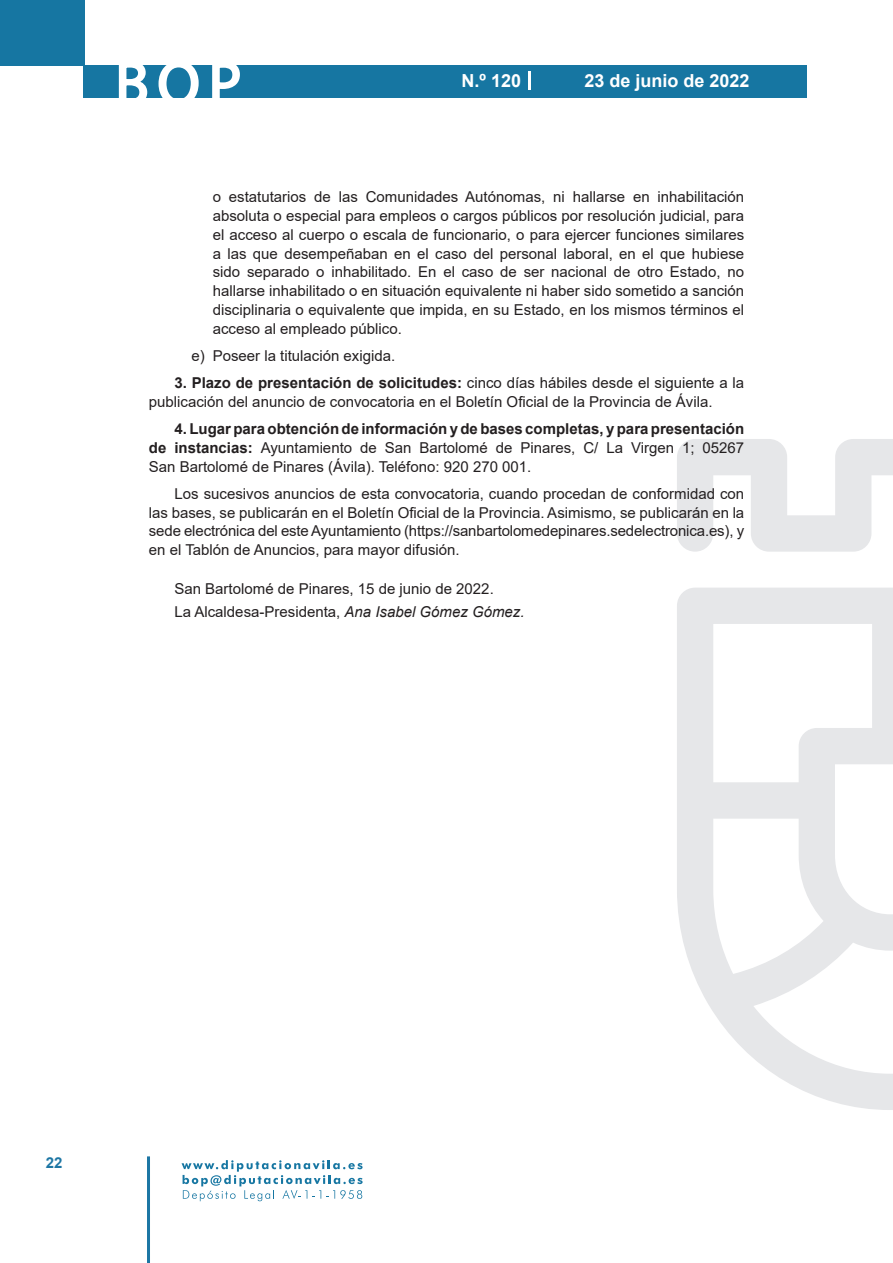
<style>
.page{position:relative;width:893px;height:1263px;background:#fff}
.page>*{position:absolute;margin:0;border:0;box-sizing:border-box;transform-origin:0 0}
.t1{font:500 61.5px "Avant Garde";color:#fff}
.t2{font:700 18px "Arial";color:#fff}
.t3{font:15px/18.8px "Arial";color:#231f20;text-align:justify}
.t4{font:700 15px "Arial";color:#1d76a4}
.s1{font-weight:700}
.s2{font-style:italic}
</style>
<div class="page">
<div style="left:0;top:0;width:85px;height:65px;background:#1676a2"></div>
<div style="left:84px;top:65px;width:723px;height:33px;background:#1676a2"></div>
<svg style="left:118px;top:65px;width:30px;height:33px"></svg>
<svg style="left:158px;top:65px;width:41px;height:33px"></svg>
<svg style="left:212px;top:65px;width:28px;height:33px"></svg>
<svg style="left:182px;top:1160px;width:181px;height:41px"></svg>
<hr style="left:147px;top:1156px;width:3px;height:107px;background:#1d76a4">
<svg style="left:529px;top:71px;width:2px;height:19px"></svg>
<svg style="left:677px;top:439px;width:216px;height:671px"></svg>
<h1 class="t1" style="left:115px;top:46px;width:128px">BOP</h1>
<p class="t2" style="left:462px;top:68px;width:61px">N.º 120</p>
<p class="t2" style="left:584px;top:68px;width:167px">23 de junio de 2022</p>
<p class="t3" style="left:213px;top:188px;width:533px">o estatutarios de las Comunidades Autónomas, ni hallarse en inhabilitación absoluta o especial para empleos o cargos públicos por resolución judicial, para el acceso al cuerpo o escala de funcionario, o para ejercer funciones similares a las que desempeñaban en el caso del personal laboral, en el que hubiese sido separado o inhabilitado. En el caso de ser nacional de otro Estado, no hallarse inhabilitado o en situación equivalente ni haber sido sometido a sanción disciplinaria o equivalente que impida, en su Estado, en los mismos términos el acceso al empleado público.</p>
<p class="t3" style="left:191px;top:346px;width:205px">e) Poseer la titulación exigida.</p>
<p class="t3" style="left:149px;top:373px;width:597px;text-indent:26px"><span class="s1">3. Plazo de presentación de solicitudes:</span> cinco días hábiles desde el siguiente a la publicación del anuncio de convocatoria en el Boletín Oficial de la Provincia de Ávila.</p>
<p class="t3" style="left:149px;top:419px;width:597px;text-indent:26px"><span class="s1">4. Lugar para obtención de información y de bases completas, y para presentación de instancias:</span> Ayuntamiento de San Bartolomé de Pinares, C/ La Virgen 1; 05267<br>San Bartolomé de Pinares (Ávila). Teléfono: 920 270 001.</p>
<p class="t3" style="left:149px;top:484px;width:597px;text-indent:26px">Los sucesivos anuncios de esta convocatoria, cuando procedan de conformidad con las bases, se publicarán en el Boletín Oficial de la Provincia. Asimismo, se publicarán en la sede electrónica del este Ayuntamiento (https://sanbartolomedepinares.sedelectronica.es), y en el Tablón de Anuncios, para mayor difusión.</p>
<p class="t3" style="left:174px;top:578px;width:352px;line-height:22.2px">San Bartolomé de Pinares, 15 de junio de 2022.<br>La Alcaldesa-Presidenta, <span class="s2">Ana Isabel Gómez Gómez.</span></p>
<p class="t4" style="left:46px;top:1152px;width:18px">22</p>
</div>
